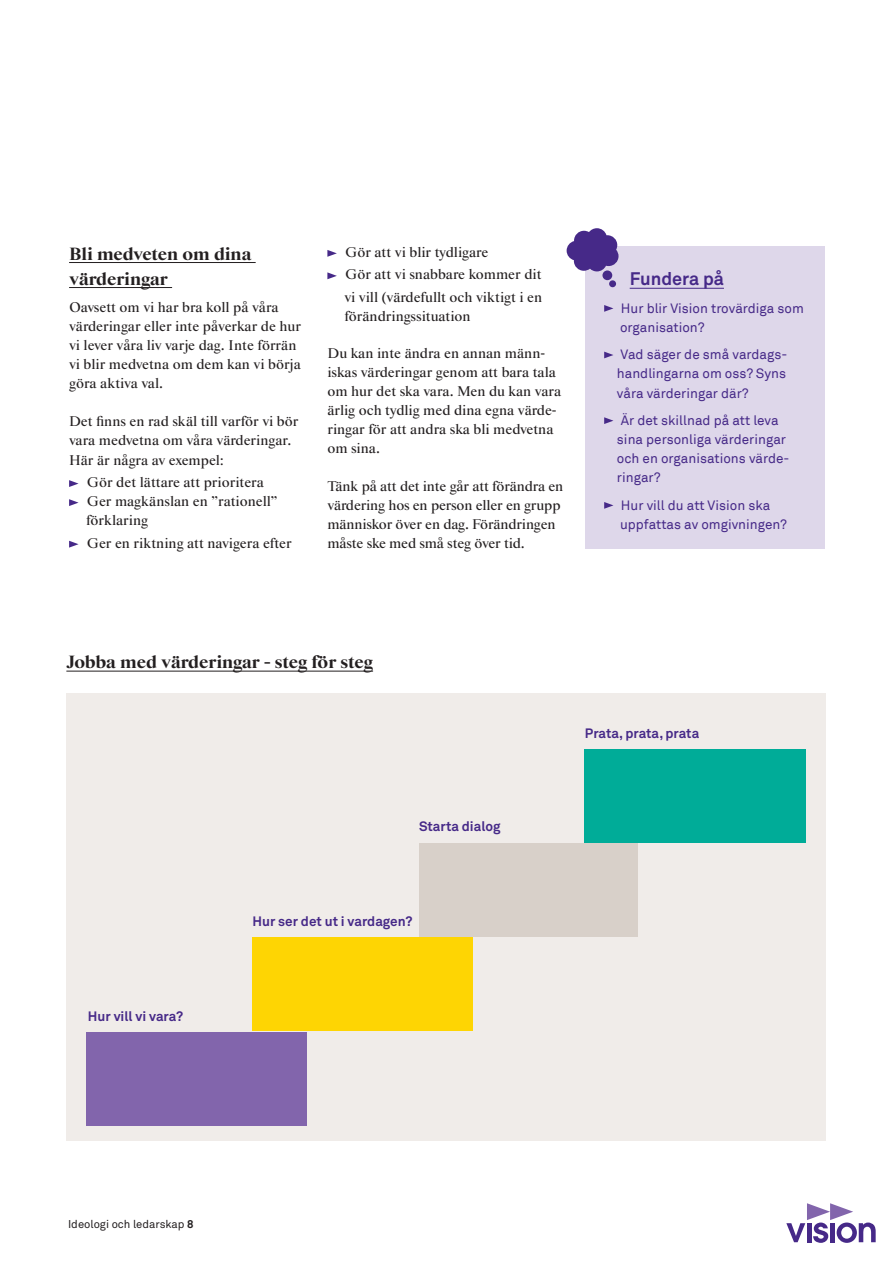
<style>
.page{position:relative;width:893px;height:1263px;background:#fff}
.page>*{position:absolute;margin:0;border:0;box-sizing:border-box;transform-origin:0 0}
.mellanrubrik{font:800 18px "Starling";color:#231f20}
.Rubrik_i_färgplatta{font:700 18px "Akkurat";color:#462988}
.Brödtext{font:14.25px/19px "Starling";color:#231f20}
.Brödtext_indrag_punk{font:14.25px/19px "Starling";color:#231f20}
.Faktaruta_punktlist{font:13.5px/19px "Akkurat";color:#462988}
.t1{font:700 13.5px "Akkurat";color:#462988}
.t2{font:11.25px "Akkurat";color:#231f20}
.s1{font-weight:700}
</style>
<div class="page">
<svg style="left:786px;top:1203px;width:90px;height:40px"></svg>
<div style="left:66px;top:693px;width:760px;height:448px;background:#f0ece9"></div>
<hr style="left:69px;top:262px;width:187px;height:1px;background:#231f20">
<hr style="left:69px;top:287px;width:103px;height:1px;background:#231f20">
<svg style="left:69px;top:480px;width:10px;height:7px"></svg>
<svg style="left:69px;top:499px;width:10px;height:7px"></svg>
<svg style="left:69px;top:541px;width:10px;height:7px"></svg>
<svg style="left:327px;top:250px;width:10px;height:7px"></svg>
<svg style="left:327px;top:272px;width:10px;height:7px"></svg>
<div style="left:585px;top:246px;width:240px;height:303px;background:#ded7ea"></div>
<hr style="left:630px;top:288px;width:94px;height:1px;background:#462988">
<svg style="left:604px;top:305px;width:9px;height:7px"></svg>
<svg style="left:604px;top:352px;width:9px;height:6px"></svg>
<svg style="left:604px;top:417px;width:9px;height:7px"></svg>
<svg style="left:604px;top:502px;width:9px;height:7px"></svg>
<div style="left:609px;top:280px;width:7px;height:7px;background:#462988;border-radius:50%"></div>
<div style="left:602px;top:270px;width:10px;height:10px;background:#462988;border-radius:50%"></div>
<svg style="left:567px;top:228px;width:51px;height:43px"></svg>
<hr style="left:66px;top:671px;width:307px;height:1px;background:#231f20">
<div style="left:584px;top:749px;width:221px;height:94px;background:#00ac98"></div>
<div style="left:87px;top:1032px;width:220px;height:93px;background:#8265ac"></div>
<div style="left:419px;top:843px;width:218px;height:94px;background:#d8d0c9"></div>
<div style="left:252px;top:937px;width:221px;height:94px;background:#fed503"></div>
<p class="mellanrubrik" style="left:69px;top:243px;width:184px">Bli medveten om dina</p>
<p class="mellanrubrik" style="left:69px;top:268px;width:100px">värderingar</p>
<p class="Brödtext" style="left:69px;top:298px;width:211px">Oavsett om vi har bra koll på våra</p>
<p class="Brödtext" style="left:69px;top:317px;width:233px">värderingar eller inte påverkar de hur</p>
<p class="Brödtext" style="left:69px;top:336px;width:229px">vi lever våra liv varje dag. Inte förrän</p>
<p class="Brödtext" style="left:69px;top:355px;width:233px">vi blir medvetna om dem kan vi börja</p>
<p class="Brödtext" style="left:69px;top:374px;width:95px">göra aktiva val.</p>
<p class="Brödtext" style="left:69px;top:412px;width:231px">Det finns en rad skäl till varför vi bör</p>
<p class="Brödtext" style="left:69px;top:431px;width:224px">vara medvetna om våra värderingar.</p>
<p class="Brödtext" style="left:69px;top:451px;width:156px">Här är några av exempel:</p>
<p class="Brödtext" style="left:87px;top:473px;width:178px">Gör det lättare att prioritera</p>
<p class="Brödtext_indrag_punk" style="left:86px;top:492px;width:193px">Ger magkänslan en ”rationell” förklaring</p>
<p class="Brödtext" style="left:87px;top:534px;width:206px">Ger en riktning att navigera efter</p>
<p class="Brödtext" style="left:345px;top:243px;width:144px">Gör att vi blir tydligare</p>
<p class="Brödtext_indrag_punk" style="left:345px;top:265px;width:198px">Gör att vi snabbare kommer dit</p>
<p class="Brödtext_indrag_punk" style="left:344px;top:288px;width:199px">vi vill (värdefullt och viktigt i en förändringssituation</p>
<p class="Brödtext" style="left:327px;top:344px;width:235px">Du kan inte ändra en annan männ&shy;iskas värderingar genom att bara tala om hur det ska vara. Men du kan vara ärlig och tydlig med dina egna värde&shy;ringar för att andra ska bli medvetna om sina.</p>
<p class="Brödtext" style="left:327px;top:477px;width:237px">Tänk på att det inte går att förändra en värdering hos en person eller en grupp människor över en dag. Förändringen måste ske med små steg över tid.</p>
<p class="Rubrik_i_färgplatta" style="left:630px;top:268px;width:96px">Fundera på</p>
<p class="Faktaruta_punktlist" style="left:620px;top:299px;width:185px">Hur blir Vision trovärdiga som organisation?</p>
<p class="Faktaruta_punktlist" style="left:617px;top:346px;width:172px;text-align:justify">Vad säger de små vardags&shy;handlingarna om oss? Syns våra värderingar där?</p>
<p class="Faktaruta_punktlist" style="left:617px;top:411px;width:174px">Är det skillnad på att leva sina personliga värderingar och en organisations värde&shy;ringar?</p>
<p class="Faktaruta_punktlist" style="left:620px;top:496px;width:168px">Hur vill du att Vision ska uppfattas av omgivningen?</p>
<p class="mellanrubrik" style="left:66px;top:651px;width:308px">Jobba med värderingar - steg för steg</p>
<p class="t1" style="left:419px;top:818px;width:83px">Starta dialog</p>
<p class="t1" style="left:88px;top:1008px;width:97px">Hur vill vi vara?</p>
<p class="t1" style="left:252px;top:912px;width:162px">Hur ser det ut i vardagen?</p>
<p class="t1" style="left:585px;top:725px;width:116px">Prata, prata, prata</p>
<p class="t2" style="left:68px;top:1217px;width:127px">Ideologi och ledarskap <span class="s1">8</span></p>
</div>
